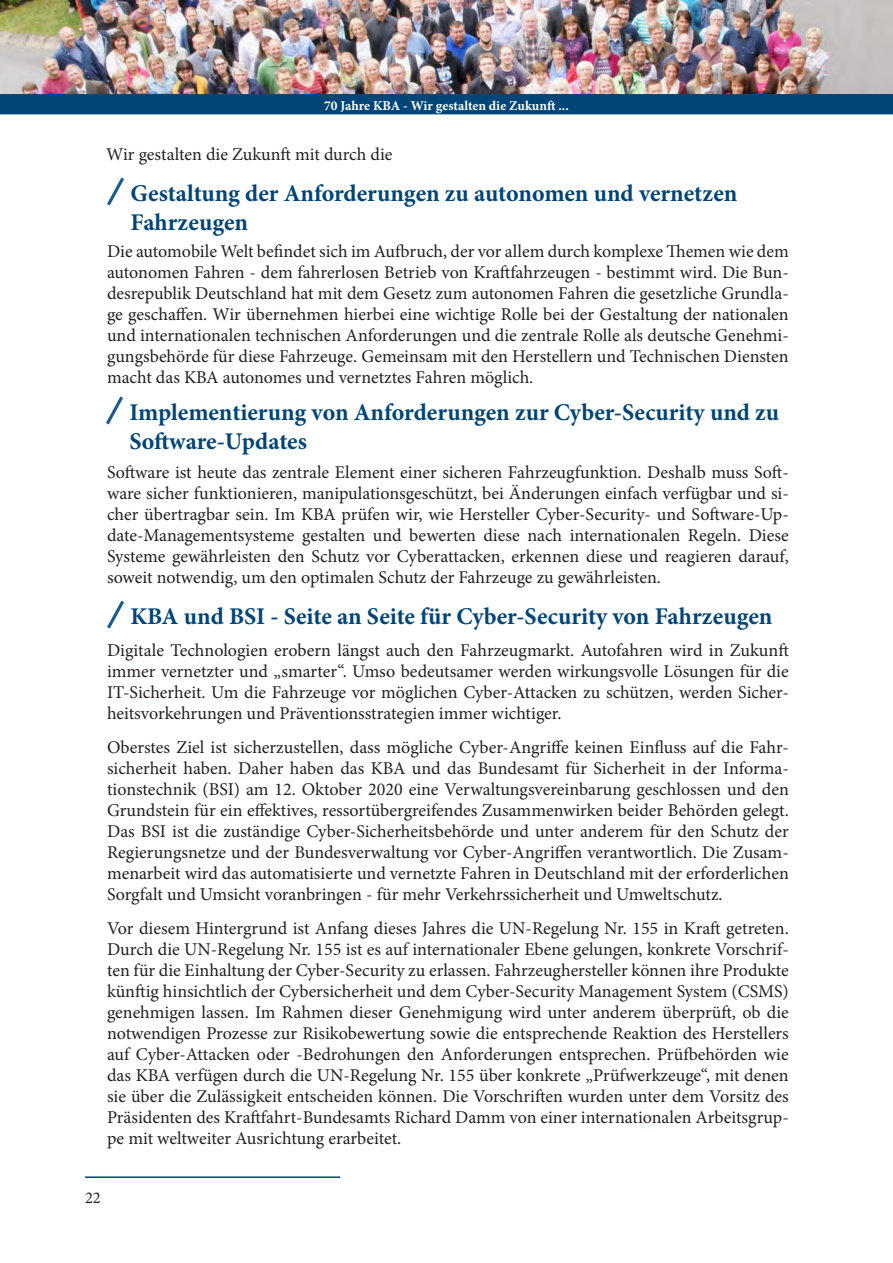
<style>
.page{position:relative;width:893px;height:1263px;background:#fff}
.page>*{position:absolute;margin:0;border:0;box-sizing:border-box;transform-origin:0 0}
.Ueberschrift1{font:700 24px/28.8px "Minion Pro";color:#004578}
.Fließtext{font:18px/21px "Minion Pro";color:#231f20;text-align:justify}
.t1{font:16.5px "Minion Pro";color:#231f20}
.t2{font:700 13.5px "Minion Pro";color:#fff}
</style>
<div class="page">
<hr style="left:85px;top:1176px;width:255px;height:2px;background:#004578">
<div style="left:0;top:93px;width:893px;height:21px;background:#004578;border:2px solid #004578"></div>
<img style="left:0;top:0;width:893px;height:93px">
<svg style="left:106px;top:396px;width:17px;height:29px"></svg>
<svg style="left:107px;top:177px;width:17px;height:29px"></svg>
<svg style="left:107px;top:600px;width:17px;height:29px"></svg>
<p class="t2" style="left:324px;top:96px;width:246px">70 Jahre KBA - Wir gestalten die Zukunft ...</p>
<p class="Fließtext" style="left:106px;top:144px;width:288px">Wir gestalten die Zukunft mit durch die</p>
<p class="Ueberschrift1" style="left:130px;top:178px;width:608px">Gestaltung der Anforderungen zu autonomen und vernetzen<br>Fahrzeugen</p>
<p class="Fließtext" style="left:107px;top:240px;width:683px">Die automobile Welt befindet sich im Aufbruch, der vor allem durch komplexe Themen wie dem autonomen Fahren - dem fahrerlosen Betrieb von Kraftfahrzeugen - bestimmt wird. Die Bun&shy;desrepublik Deutschland hat mit dem Gesetz zum autonomen Fahren die gesetzliche Grundla&shy;ge geschaffen. Wir übernehmen hierbei eine wichtige Rolle bei der Gestaltung der nationalen und internationalen technischen Anforderungen und die zentrale Rolle als deutsche Genehmi&shy;gungsbehörde für diese Fahrzeuge. Gemeinsam mit den Herstellern und Technischen Diensten macht das KBA autonomes und vernetztes Fahren möglich.</p>
<p class="Ueberschrift1" style="left:129px;top:397px;width:651px">Implementierung von Anforderungen zur Cyber-Security und zu<br>Software-Updates</p>
<p class="Fließtext" style="left:107px;top:462px;width:683px">Software ist heute das zentrale Element einer sicheren Fahrzeugfunktion. Deshalb muss Soft&shy;ware sicher funktionieren, manipulationsgeschützt, bei Änderungen einfach verfügbar und si&shy;cher übertragbar sein. Im KBA prüfen wir, wie Hersteller Cyber-Security- und Software-Up&shy;date-Managementsysteme gestalten und bewerten diese nach internationalen Regeln. Diese Systeme gewährleisten den Schutz vor Cyberattacken, erkennen diese und reagieren darauf, soweit notwendig, um den optimalen Schutz der Fahrzeuge zu gewährleisten.</p>
<p class="Ueberschrift1" style="left:130px;top:602px;width:643px">KBA und BSI - Seite an Seite für Cyber-Security von Fahrzeugen</p>
<p class="Fließtext" style="left:107px;top:640px;width:683px">Digitale Technologien erobern längst auch den Fahrzeugmarkt. Autofahren wird in Zukunft immer vernetzter und „smarter“. Umso bedeutsamer werden wirkungsvolle Lösungen für die IT-Sicherheit. Um die Fahrzeuge vor möglichen Cyber-Attacken zu schützen, werden Sicher&shy;heitsvorkehrungen und Präventionsstrategien immer wichtiger.</p>
<p class="Fließtext" style="left:107px;top:737px;width:683px">Oberstes Ziel ist sicherzustellen, dass mögliche Cyber-Angriffe keinen Einfluss auf die Fahr&shy;sicherheit haben. Daher haben das KBA und das Bundesamt für Sicherheit in der Informa&shy;tionstechnik (BSI) am 12. Oktober 2020 eine Verwaltungsvereinbarung geschlossen und den Grundstein für ein effektives, ressortübergreifendes Zusammenwirken beider Behörden gelegt.<br>Das BSI ist die zuständige Cyber-Sicherheitsbehörde und unter anderem für den Schutz der Regierungsnetze und der Bundesverwaltung vor Cyber-Angriffen verantwortlich. Die Zusam&shy;menarbeit wird das automatisierte und vernetzte Fahren in Deutschland mit der erforderlichen Sorgfalt und Umsicht voranbringen - für mehr Verkehrssicherheit und Umweltschutz.</p>
<p class="Fließtext" style="left:107px;top:918px;width:683px">Vor diesem Hintergrund ist Anfang dieses Jahres die UN-Regelung Nr. 155 in Kraft getreten.<br>Durch die UN-Regelung Nr. 155 ist es auf internationaler Ebene gelungen, konkrete Vorschrif&shy;ten für die Einhaltung der Cyber-Security zu erlassen. Fahrzeughersteller können ihre Produkte künftig hinsichtlich der Cybersicherheit und dem Cyber-Security Management System (CSMS) genehmigen lassen. Im Rahmen dieser Genehmigung wird unter anderem überprüft, ob die notwendigen Prozesse zur Risikobewertung sowie die entsprechende Reaktion des Herstellers auf Cyber-Attacken oder -Bedrohungen den Anforderungen entsprechen. Prüfbehörden wie das KBA verfügen durch die UN-Regelung Nr. 155 über konkrete „Prüfwerkzeuge“, mit denen sie über die Zulässigkeit entscheiden können. Die Vorschriften wurden unter dem Vorsitz des Präsidenten des Kraftfahrt-Bundesamts Richard Damm von einer internationalen Arbeitsgrup&shy;pe mit weltweiter Ausrichtung erarbeitet.</p>
<p class="t1" style="left:85px;top:1187px;width:17px">22</p>
</div>
